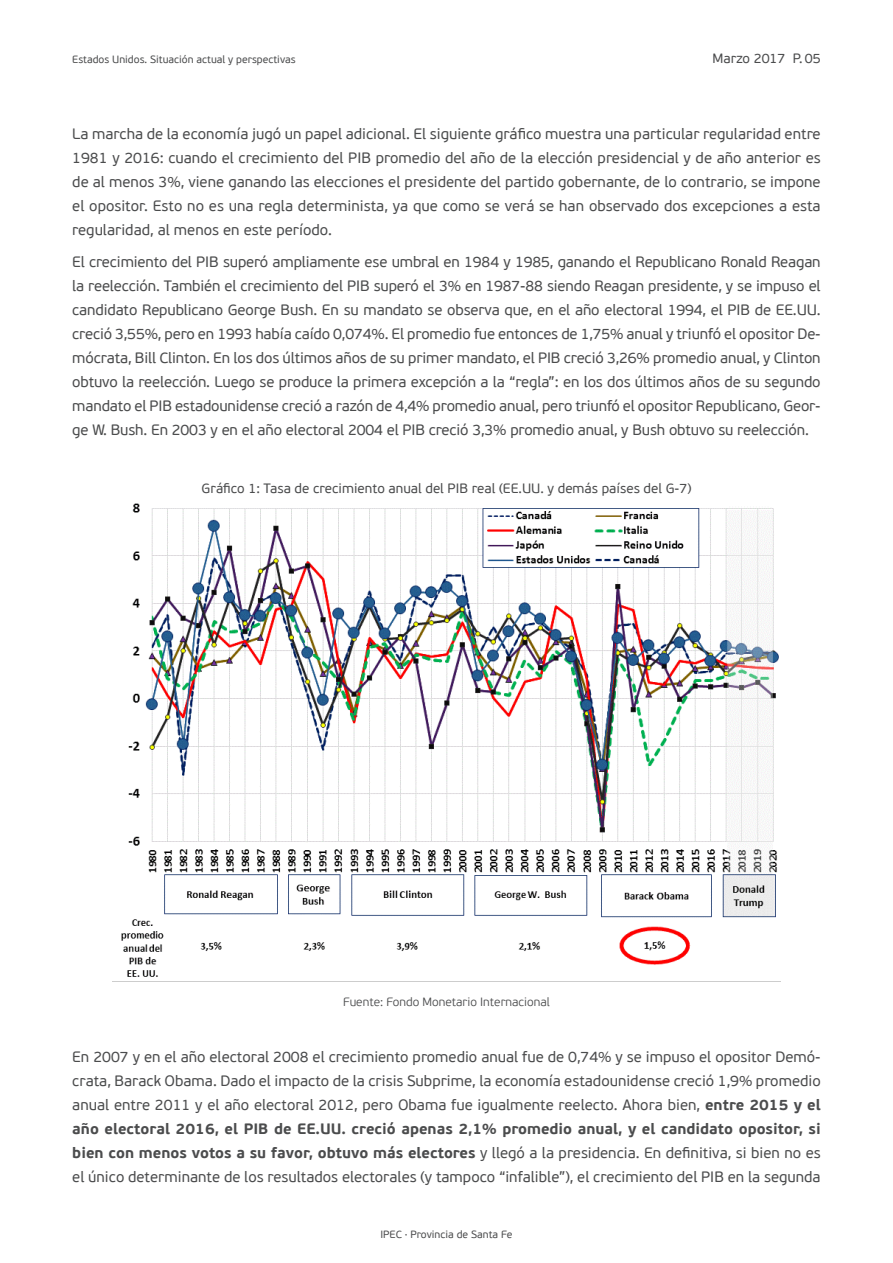
<style>
.page{position:relative;width:893px;height:1263px;background:#fff}
.page>*{position:absolute;margin:0;border:0;box-sizing:border-box;transform-origin:0 0}
.Texto{font:15px/24px "PF Beau Sans Pro";color:#4b4c4d;text-align:justify}
.Gráfico{font:13.5px "PF Beau Sans Pro";color:#4b4c4d}
.Notas{font:300 12px "PF Beau Sans Pro";color:#4b4c4d}
.t1{font:10.5px "PF Beau Sans Pro";color:#4b4c4d}
.s1{font-weight:700}
</style>
<div class="page">
<img style="left:112px;top:503px;width:669px;height:479px">
<p class="t1" style="left:72px;top:54px;width:225px">Estados Unidos. Situación actual y perspectivas</p>
<p class="Gráfico" style="left:712px;top:51px;width:110px">Marzo 2017 P. 05</p>
<p class="Texto" style="left:72px;top:122px;width:750px">La marcha de la economía jugó un papel adicional. El siguiente gráfico muestra una particular regularidad entre 1981 y 2016: cuando el crecimiento del PIB promedio del año de la elección presidencial y de año anterior es de al menos 3%, viene ganando las elecciones el presidente del partido gobernante, de lo contrario, se impone el opositor. Esto no es una regla determinista, ya que como se verá se han observado dos excepciones a esta regularidad, al menos en este período.</p>
<p class="Texto" style="left:72px;top:251px;width:750px">El crecimiento del PIB superó ampliamente ese umbral en 1984 y 1985, ganando el Republicano Ronald Reagan la reelección. También el crecimiento del PIB superó el 3% en 1987-88 siendo Reagan presidente, y se impuso el candidato Republicano George Bush. En su mandato se observa que, en el año electoral 1994, el PIB de EE.UU. creció 3,55%, pero en 1993 había caído 0,074%. El promedio fue entonces de 1,75% anual y triunfó el opositor De&shy;mócrata, Bill Clinton. En los dos últimos años de su primer mandato, el PIB creció 3,26% promedio anual, y Clinton obtuvo la reelección. Luego se produce la primera excepción a la “regla”: en los dos últimos años de su segundo mandato el PIB estadounidense creció a razón de 4,4% promedio anual, pero triunfó el opositor Republicano, Geor&shy;ge W. Bush. En 2003 y en el año electoral 2004 el PIB creció 3,3% promedio anual, y Bush obtuvo su reelección.</p>
<p class="Gráfico" style="left:202px;top:480px;width:491px">Gráfico 1: Tasa de crecimiento anual del PIB real (EE.UU. y demás países del G-7)</p>
<p class="Notas" style="left:343px;top:994px;width:208px">Fuente: Fondo Monetario Internacional</p>
<p class="Texto" style="left:72px;top:1045px;width:750px">En 2007 y en el año electoral 2008 el crecimiento promedio anual fue de 0,74% y se impuso el opositor Demó&shy;crata, Barack Obama. Dado el impacto de la crisis Subprime, la economía estadounidense creció 1,9% promedio anual entre 2011 y el año electoral 2012, pero Obama fue igualmente reelecto. Ahora bien, <span class="s1">entre 2015 y el año electoral 2016, el PIB de EE.UU. creció apenas 2,1% promedio anual, y el candidato opositor, si bien con menos votos a su favor, obtuvo más electores</span> y llegó a la presidencia. En definitiva, si bien no es el único determinante de los resultados electorales (y tampoco “infalible”), el crecimiento del PIB en la segunda</p>
<p class="t1" style="left:380px;top:1229px;width:134px">IPEC · Provincia de Santa Fe</p>
</div>
